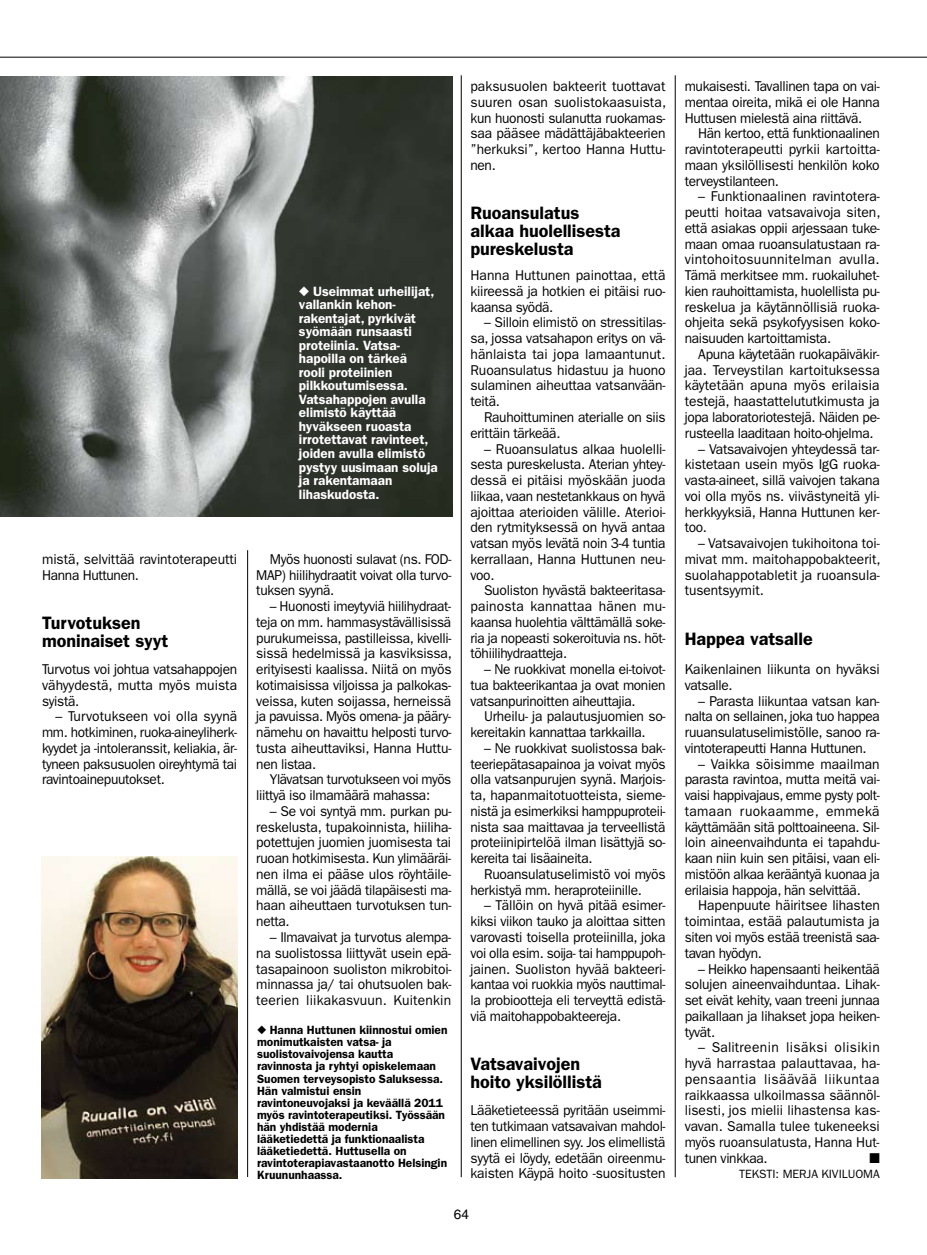
<style>
.page{position:relative;width:927px;height:1255px;background:#fff}
.page>*{position:absolute;margin:0;border:0;box-sizing:border-box;transform-origin:0 0}
.t1{font:600 18px/18px "ITC Franklin Gothic Std";letter-spacing:-.005em;color:#000}
.t2{font:14.25px/15.8px "ITC Franklin Gothic Std";letter-spacing:-.02em;color:#000;text-align:justify}
.t3{font:14.25px/15.8px "ITC Franklin Gothic Std";letter-spacing:-.02em;color:#000;text-align:justify;scale:.96 1}
.t4{font:14.25px/15.8px "ITC Franklin Gothic Std";letter-spacing:-.02em;color:#000;scale:.95 1}
.t5{font:14.25px/15.8px "ITC Franklin Gothic Std";color:#000}
.t6{font:14.25px "Zapf Dingbats ITC";color:#000;scale:.96 1}
.t7{font:600 13.5px/13.5px "ITC Franklin Gothic Std";letter-spacing:-.005em;color:#fff}
.t8{font:13.5px "Helvetica LT Std";color:#000}
.t9{font:600 12px/12px "ITC Franklin Gothic Std";letter-spacing:-.005em;color:#000}
.t10{font:12px "ITC Franklin Gothic Std";color:#000}
</style>
<div class="page">
<hr style="left:0;top:57px;width:927px;height:1px;background:#000">
<hr style="left:461px;top:75px;width:1px;height:1102px;background:#000">
<hr style="left:675px;top:75px;width:1px;height:1102px;background:#000">
<hr style="left:247px;top:550px;width:1px;height:626px;background:#000">
<img style="left:42px;top:856px;width:195px;height:322px">
<img style="left:0;top:77px;width:453px;height:440px">
<p class="t2" style="left:42px;top:551px;width:196px">mistä, selvittää ravintoterapeutti<br>Hanna Huttunen.</p>
<p class="t1" style="left:42px;top:614px;width:128px">Turvotuksen moninaiset syyt</p>
<p class="t3" style="left:42px;top:661px;width:205px">Turvotus voi johtua vatsahappojen vähyydestä, mutta myös muista syistä.</p>
<p class="t2" style="left:42px;top:708px;width:197px;text-indent:14px">– Turvotukseen voi olla syynä mm. hotkiminen, ruoka-aineyliherk&shy;kyydet ja -intoleranssit, keliakia, är&shy;tyneen paksusuolen oireyhtymä tai ravintoainepuutokset.</p>
<p class="t7" style="left:299px;top:284px;width:140px">◆ Useimmat urheilijat, vallankin kehon&shy;rakentajat, pyrkivät syömään runsaasti proteiinia. Vatsa&shy;hapoilla on tärkeä<br>rooli proteiinien pilkkoutumisessa.<br>Vatsahappojen avulla elimistö käyttää hyväkseen ruoasta irrotettavat ravinteet, joiden avulla elimistö pystyy uusimaan soluja ja rakentamaan lihaskudosta.</p>
<p class="t3" style="left:256px;top:551px;width:205px;text-indent:14px">Myös huonosti sulavat (ns. FOD-MAP) hiilihydraatit voivat olla turvo&shy;tuksen syynä.</p>
<p class="t3" style="left:256px;top:598px;width:205px;text-indent:14px">– Huonosti imeytyviä hiilihydraat&shy;teja on mm. hammasystävällisissä purukumeissa, pastilleissa, kivelli&shy;sissä hedelmissä ja kasviksissa, erityisesti kaalissa. Niitä on myös kotimaisissa viljoissa ja palkokas&shy;veissa, kuten soijassa, herneissä ja pavuissa. Myös omena- ja pääry&shy;nämehu on havaittu helposti turvo&shy;tusta aiheuttaviksi, Hanna Huttu&shy;nen listaa.</p>
<p class="t4" style="left:256px;top:771px;width:207px;text-indent:14px">Ylävatsan turvotukseen voi myös liittyä iso ilmamäärä mahassa:</p>
<p class="t2" style="left:256px;top:803px;width:197px;text-indent:14px">– Se voi syntyä mm. purkan pu&shy;reskelusta, tupakoinnista, hiiliha&shy;potettujen juomien juomisesta tai ruoan hotkimisesta. Kun ylimääräi&shy;nen ilma ei pääse ulos röyhtäile&shy;mällä, se voi jäädä tilapäisesti ma&shy;haan aiheuttaen turvotuksen tun&shy;netta.</p>
<p class="t3" style="left:256px;top:929px;width:205px;text-indent:14px">– Ilmavaivat ja turvotus alempa&shy;na suolistossa liittyvät usein epä&shy;tasapainoon suoliston mikrobitoi&shy;minnassa ja/ tai ohutsuolen bak&shy;teerien liikakasvuun. Kuitenkin</p>
<p class="t9" style="left:257px;top:1024px;width:192px">◆ Hanna Huttunen kiinnostui omien monimutkaisten vatsa- ja suolistovaivojensa kautta ravinnosta ja ryhtyi opiskelemaan<br>Suomen terveysopisto Saluksessa.<br>Hän valmistui ensin ravintoneuvojaksi ja keväällä 2011 myös ravintoterapeutiksi. Työssään hän yhdistää modernia lääketiedettä ja funktionaalista lääketiedettä. Huttusella on ravintoterapiavastaanotto Helsingin<br>Kruununhaassa.</p>
<p class="t2" style="left:470px;top:78px;width:197px">paksusuolen bakteerit tuottavat suuren osan suolistokaasuista, kun huonosti sulanutta ruokamas&shy;saa pääsee mädättäjäbakteerien ”herkuksi”, kertoo Hanna Huttu&shy;nen.</p>
<p class="t1" style="left:470px;top:204px;width:152px">Ruoansulatus alkaa huolellisesta pureskelusta</p>
<p class="t2" style="left:470px;top:267px;width:196px">Hanna Huttunen painottaa, että kiireessä ja hotkien ei pitäisi ruo&shy;kaansa syödä.</p>
<p class="t3" style="left:470px;top:315px;width:205px;text-indent:14px">– Silloin elimistö on stressitilas&shy;sa, jossa vatsahapon eritys on vä&shy;hänlaista tai jopa lamaantunut.<br>Ruoansulatus hidastuu ja huono sulaminen aiheuttaa vatsanvään&shy;teitä.</p>
<p class="t3" style="left:470px;top:409px;width:205px;text-indent:14px">Rauhoittuminen aterialle on siis erittäin tärkeää.</p>
<p class="t2" style="left:470px;top:441px;width:197px;text-indent:14px">– Ruoansulatus alkaa huolelli&shy;sesta pureskelusta. Aterian yhtey&shy;dessä ei pitäisi myöskään juoda liikaa, vaan nestetankkaus on hyvä ajoittaa aterioiden välille. Aterioi&shy;den rytmityksessä on hyvä antaa vatsan myös levätä noin 3-4 tuntia kerrallaan, Hanna Huttunen neu&shy;voo.</p>
<p class="t2" style="left:470px;top:582px;width:197px;text-indent:14px">Suoliston hyvästä bakteeritasa&shy;painosta kannattaa hänen mu&shy;kaansa huolehtia välttämällä soke&shy;ria ja nopeasti sokeroituvia ns. höt&shy;töhiilihydraatteja.</p>
<p class="t3" style="left:470px;top:661px;width:205px;text-indent:14px">– Ne ruokkivat monella ei-toivot&shy;tua bakteerikantaa ja ovat monien vatsanpurinoitten aiheuttajia.</p>
<p class="t2" style="left:470px;top:708px;width:197px;text-indent:14px">Urheilu- ja palautusjuomien so&shy;kereitakin kannattaa tarkkailla.</p>
<p class="t2" style="left:470px;top:740px;width:197px;text-indent:14px">– Ne ruokkivat suolistossa bak&shy;teeriepätasapainoa ja voivat myös olla vatsanpurujen syynä. Marjois&shy;ta, hapanmaitotuotteista, sieme&shy;nistä ja esimerkiksi hamppuproteii&shy;nista saa maittavaa ja terveellistä proteiinipirtelöä ilman lisättyjä so&shy;kereita tai lisäaineita.</p>
<p class="t2" style="left:470px;top:866px;width:197px;text-indent:14px">Ruoansulatuselimistö voi myös herkistyä mm. heraproteiinille.</p>
<p class="t2" style="left:470px;top:897px;width:197px;text-indent:14px">– Tällöin on hyvä pitää esimer&shy;kiksi viikon tauko ja aloittaa sitten varovasti toisella proteiinilla, joka voi olla esim. soija- tai hamppupoh&shy;jainen. Suoliston hyvää bakteeri&shy;kantaa voi ruokkia myös nauttimal&shy;la probiootteja eli terveyttä edistä&shy;viä maitohappobakteereja.</p>
<p class="t1" style="left:470px;top:1055px;width:133px">Vatsavaivojen hoito yksilöllistä</p>
<p class="t2" style="left:470px;top:1102px;width:197px">Lääketieteessä pyritään useimmi&shy;ten tutkimaan vatsavaivan mahdol&shy;linen elimellinen syy. Jos elimellistä syytä ei löydy, edetään oireenmu&shy;kaisten Käypä hoito -suositusten</p>
<p class="t8" style="left:454px;top:1206px;width:16px">64</p>
<p class="t3" style="left:685px;top:78px;width:205px">mukaisesti. Tavallinen tapa on vai&shy;mentaa oireita, mikä ei ole Hanna Huttusen mielestä aina riittävä.</p>
<p class="t3" style="left:685px;top:126px;width:205px;text-indent:14px">Hän kertoo, että funktionaalinen ravintoterapeutti pyrkii kartoitta&shy;maan yksilöllisesti henkilön koko terveystilanteen.</p>
<p class="t2" style="left:685px;top:189px;width:197px;text-indent:14px">– Funktionaalinen ravintotera&shy;peutti hoitaa vatsavaivoja siten, että asiakas oppii arjessaan tuke&shy;maan omaa ruoansulatustaan ra&shy;vintohoitosuunnitelman avulla.<br>Tämä merkitsee mm. ruokailuhet&shy;kien rauhoittamista, huolellista pu&shy;reskelua ja käytännöllisiä ruoka&shy;ohjeita sekä psykofyysisen koko&shy;naisuuden kartoittamista.</p>
<p class="t2" style="left:685px;top:346px;width:197px;text-indent:14px">Apuna käytetään ruokapäiväkir&shy;jaa. Terveystilan kartoituksessa käytetään apuna myös erilaisia testejä, haastattelututkimusta ja jopa laboratoriotestejä. Näiden pe&shy;rusteella laaditaan hoito-ohjelma.</p>
<p class="t2" style="left:685px;top:441px;width:197px;text-indent:14px">– Vatsavaivojen yhteydessä tar&shy;kistetaan usein myös IgG ruoka&shy;vasta-aineet, sillä vaivojen takana voi olla myös ns. viivästyneitä yli&shy;herkkyyksiä, Hanna Huttunen ker&shy;too.</p>
<p class="t3" style="left:685px;top:535px;width:206px;text-indent:14px">– Vatsavaivojen tukihoitona toi&shy;mivat mm. maitohappobakteerit, suolahappotabletit ja ruoansula&shy;tusentsyymit.</p>
<p class="t1" style="left:685px;top:629px;width:130px">Happea vatsalle</p>
<p class="t5" style="left:685px;top:661px;width:197px">Kaikenlainen liikunta on hyväksi vatsalle.</p>
<p class="t2" style="left:685px;top:693px;width:197px;text-indent:14px">– Parasta liikuntaa vatsan kan&shy;nalta on sellainen, joka tuo happea ruuansulatuselimistölle, sanoo ra&shy;vintoterapeutti Hanna Huttunen.</p>
<p class="t2" style="left:685px;top:756px;width:197px;text-indent:14px">– Vaikka söisimme maailman parasta ravintoa, mutta meitä vai&shy;vaisi happivajaus, emme pysty polt&shy;tamaan ruokaamme, emmekä käyttämään sitä polttoaineena. Sil&shy;loin aineenvaihdunta ei tapahdu&shy;kaan niin kuin sen pitäisi, vaan eli&shy;mistöön alkaa kerääntyä kuonaa ja erilaisia happoja, hän selvittää.</p>
<p class="t2" style="left:685px;top:897px;width:197px;text-indent:14px">Hapenpuute häiritsee lihasten toimintaa, estää palautumista ja siten voi myös estää treenistä saa&shy;tavan hyödyn.</p>
<p class="t3" style="left:685px;top:960px;width:205px;text-indent:14px">– Heikko hapensaanti heikentää solujen aineenvaihduntaa. Lihak&shy;set eivät kehity, vaan treeni junnaa paikallaan ja lihakset jopa heiken&shy;tyvät.</p>
<p class="t2" style="left:685px;top:1039px;width:197px;text-indent:14px">– Salitreenin lisäksi olisikin hyvä harrastaa palauttavaa, ha&shy;pensaantia lisäävää liikuntaa raikkaassa ulkoilmassa säännöl&shy;lisesti, jos mielii lihastensa kas&shy;vavan. Samalla tulee tukeneeksi myös ruoansulatusta, Hanna Hut&shy;tunen vinkkaa.</p>
<p class="t6" style="left:869px;top:1150px;width:12px">■</p>
<p class="t10" style="left:739px;top:1167px;width:13px">Teksti</p>
<p class="t10" style="left:776px;top:1167px;width:24px">: Merja</p>
<p class="t10" style="left:821px;top:1167px;width:15px">Kiviluoma</p>
</div>
